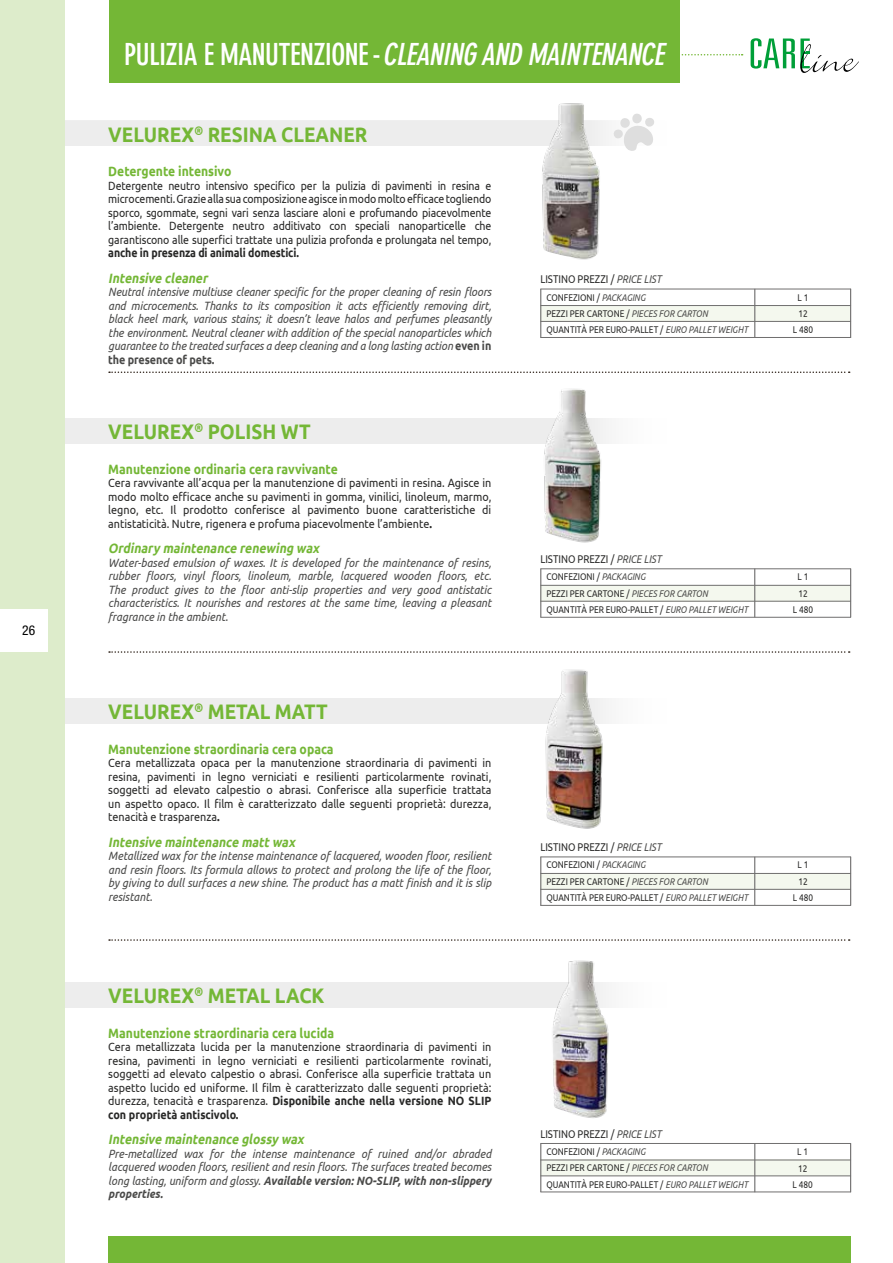
<style>
.page{position:relative;width:893px;height:1263px;background:#fff}
.page>*{position:absolute;margin:0;border:0;box-sizing:border-box;transform-origin:0 0}
.t1{font:italic 700 condensed 30px "DIN Neuzeit Grotesk";color:#fff}
.t2{font:700 21px "Ubuntu";color:#74b736;scale:.9 1}
.t3{font:700 13.5px "Ubuntu";color:#74b736;scale:.9 1}
.t4{font:italic 700 13.5px "Ubuntu";color:#74b736;scale:.9 1}
.t5{font:condensed 13.5px "Helvetica Neue";color:#000}
.t6{font:italic 12px/13.5px "Ubuntu";color:#4a4a49;text-align:justify;scale:.9 1}
.t7{font:12px/13.5px "Ubuntu";color:#282827;text-align:justify;scale:.9 1}
.t8{font:12px/13.5px "Ubuntu";color:#282827;text-align:justify;scale:.88 1}
.t9{font:700 12px "Ubuntu";letter-spacing:-.01em;color:#282827;scale:.88 1}
.t10{font:11.25px "Ubuntu";color:#282827;scale:.85 1}
.t11{font:9.75px/16.5px "Ubuntu";color:#282827;text-align:center;scale:.85 1}
.s1{font-style:normal}
.s2{font-weight:700;font-style:normal}
.s3{font-weight:700}
.s4{font-style:italic;color:#4a4a49}
</style>
<div class="page">
<div style="left:0;top:0;width:65px;height:1263px;background:#ddeccb"></div>
<div style="left:0;top:609px;width:47px;height:43px;background:#fff"></div>
<div style="left:65px;top:121px;width:608px;height:25px;background:#ededed"></div>
<div style="left:65px;top:418px;width:608px;height:26px;background:#ededed"></div>
<div style="left:65px;top:698px;width:608px;height:25px;background:#ededed"></div>
<div style="left:65px;top:982px;width:608px;height:26px;background:#ededed"></div>
<div style="left:540px;top:305px;width:310px;height:17px;background:#f4f8ee"></div>
<hr style="left:540px;top:305px;width:311px;height:1px;background:#706f6f">
<hr style="left:540px;top:321px;width:311px;height:1px;background:#706f6f">
<hr style="left:540px;top:337px;width:311px;height:1px;background:#706f6f">
<hr style="left:540px;top:289px;width:311px;height:1px;background:#706f6f">
<hr style="left:850px;top:289px;width:1px;height:49px;background:#706f6f">
<hr style="left:754px;top:289px;width:1px;height:49px;background:#706f6f">
<hr style="left:540px;top:289px;width:1px;height:49px;background:#706f6f">
<div style="left:540px;top:585px;width:310px;height:17px;background:#f4f8ee"></div>
<hr style="left:540px;top:585px;width:311px;height:1px;background:#706f6f">
<hr style="left:540px;top:601px;width:311px;height:1px;background:#706f6f">
<hr style="left:540px;top:617px;width:311px;height:1px;background:#706f6f">
<hr style="left:540px;top:568px;width:311px;height:1px;background:#706f6f">
<hr style="left:850px;top:569px;width:1px;height:48px;background:#706f6f">
<hr style="left:754px;top:569px;width:1px;height:48px;background:#706f6f">
<hr style="left:540px;top:569px;width:1px;height:48px;background:#706f6f">
<div style="left:540px;top:873px;width:310px;height:17px;background:#f4f8ee"></div>
<hr style="left:540px;top:873px;width:311px;height:1px;background:#706f6f">
<hr style="left:540px;top:889px;width:311px;height:1px;background:#706f6f">
<hr style="left:540px;top:905px;width:311px;height:1px;background:#706f6f">
<hr style="left:540px;top:856px;width:311px;height:1px;background:#706f6f">
<hr style="left:850px;top:857px;width:1px;height:48px;background:#706f6f">
<hr style="left:754px;top:857px;width:1px;height:48px;background:#706f6f">
<hr style="left:540px;top:857px;width:1px;height:49px;background:#706f6f">
<div style="left:540px;top:1159px;width:310px;height:17px;background:#f4f8ee"></div>
<hr style="left:540px;top:1159px;width:311px;height:1px;background:#706f6f">
<hr style="left:540px;top:1175px;width:311px;height:1px;background:#706f6f">
<hr style="left:540px;top:1191px;width:311px;height:1px;background:#706f6f">
<hr style="left:540px;top:1143px;width:311px;height:1px;background:#706f6f">
<hr style="left:850px;top:1143px;width:1px;height:49px;background:#706f6f">
<hr style="left:754px;top:1143px;width:1px;height:49px;background:#706f6f">
<hr style="left:540px;top:1143px;width:1px;height:49px;background:#706f6f">
<svg style="left:679px;top:54px;width:64px;height:1px"></svg>
<svg style="left:751px;top:38px;width:108px;height:35px"></svg>
<div style="left:109px;top:0;width:570px;height:83px;background:#74b736"></div>
<div style="left:108px;top:1236px;width:743px;height:27px;background:#74b736"></div>
<svg style="left:109px;top:371px;width:741px;height:2px"></svg>
<svg style="left:109px;top:651px;width:741px;height:2px"></svg>
<svg style="left:109px;top:939px;width:741px;height:2px"></svg>
<svg style="left:619px;top:113px;width:36px;height:38px"></svg>
<img style="left:538px;top:103px;width:81px;height:157px">
<img style="left:544px;top:389px;width:57px;height:154px">
<img style="left:533px;top:669px;width:87px;height:160px">
<img style="left:552px;top:960px;width:76px;height:158px">
<p class="t5" style="left:22px;top:622px;width:14px">26</p>
<h1 class="t1" style="left:124px;top:37px;width:548px"><span class="s1">P U L I Z I A E M A N U T E N Z I O N E -</span> CLEANING AND MAINTENANCE</h1>
<h2 class="t2" style="left:108px;top:121px;width:290px">VELUREX<sup>®</sup> RESINA CLEANER</h2>
<p class="t3" style="left:108px;top:163px;width:138px">Detergente intensivo</p>
<p class="t8" style="left:108px;top:178px;width:437px">Detergente neutro intensivo specifico per la pulizia di pavimenti in resina e microcementi. Grazie alla sua composizione agisce in modo molto efficace togliendo sporco, sgommate, segni vari senza lasciare aloni e profumando piacevolmente l’ambiente. Detergente neutro additivato con speciali nanoparticelle che garantiscono alle superfici trattate una pulizia profonda e prolungata nel tempo,</p>
<p class="t9" style="left:108px;top:245px;width:218px">anche in presenza di animali domestici.</p>
<p class="t4" style="left:108px;top:270px;width:115px">Intensive cleaner</p>
<p class="t6" style="left:108px;top:285px;width:427px">Neutral intensive multiuse cleaner specific for the proper cleaning of resin floors and microcements. Thanks to its composition it acts efficiently removing dirt, black heel mark, various stains; it doesn’t leave halos and perfumes pleasantly the environment. Neutral cleaner with addition of the special nanoparticles which guarantee to the treated surfaces a deep cleaning and a long lasting action <span class="s2">even in the presence of pets.</span></p>
<h2 class="t2" style="left:108px;top:419px;width:227px">VELUREX<sup>®</sup> POLISH WT</h2>
<p class="t3" style="left:108px;top:461px;width:257px">Manutenzione ordinaria cera ravvivante</p>
<p class="t7" style="left:108px;top:476px;width:427px">Cera ravvivante all’acqua per la manutenzione di pavimenti in resina. Agisce in modo molto efficace anche su pavimenti in gomma, vinilici, linoleum, marmo, legno, etc. Il prodotto conferisce al pavimento buone caratteristiche di antistaticità. Nutre, rigenera e profuma piacevolmente l’ambiente<span class="s3">.</span></p>
<p class="t4" style="left:108px;top:540px;width:239px">Ordinary maintenance renewing wax</p>
<p class="t6" style="left:108px;top:555px;width:427px">Water-based emulsion of waxes. It is developed for the maintenance of resins, rubber floors, vinyl floors, linoleum, marble, lacquered wooden floors, etc.<br>The product gives to the floor anti-slip properties and very good antistatic characteristics. It nourishes and restores at the same time, leaving a pleasant fragrance in the ambient.</p>
<h2 class="t2" style="left:108px;top:699px;width:245px">VELUREX<sup>®</sup> METAL MATT</h2>
<p class="t3" style="left:108px;top:740px;width:252px">Manutenzione straordinaria cera opaca</p>
<p class="t7" style="left:108px;top:756px;width:427px">Cera metallizzata opaca per la manutenzione straordinaria di pavimenti in resina, pavimenti in legno verniciati e resilienti particolarmente rovinati, soggetti ad elevato calpestio o abrasi. Conferisce alla superficie trattata un aspetto opaco. Il film è caratterizzato dalle seguenti proprietà: durezza, tenacità e trasparenza<span class="s3">.</span></p>
<p class="t4" style="left:108px;top:833px;width:212px">Intensive maintenance matt wax</p>
<p class="t6" style="left:108px;top:849px;width:427px">Metallized wax for the intense maintenance of lacquered, wooden floor, resilient and resin floors. Its formula allows to protect and prolong the life of the floor, by giving to dull surfaces a new shine. The product has a matt finish and it is slip resistant.</p>
<h2 class="t2" style="left:108px;top:983px;width:242px">VELUREX<sup>®</sup> METAL LACK</h2>
<p class="t3" style="left:108px;top:1025px;width:253px">Manutenzione straordinaria cera lucida</p>
<p class="t7" style="left:108px;top:1040px;width:427px">Cera metallizzata lucida per la manutenzione straordinaria di pavimenti in resina, pavimenti in legno verniciati e resilienti particolarmente rovinati, soggetti ad elevato calpestio o abrasi. Conferisce alla superficie trattata un aspetto lucido ed uniforme. Il film è caratterizzato dalle seguenti proprietà: durezza, tenacità e trasparenza. <span class="s3">Disponibile anche nella versione NO SLIP con proprietà antiscivolo.</span></p>
<p class="t4" style="left:108px;top:1131px;width:222px">Intensive maintenance glossy wax</p>
<p class="t6" style="left:108px;top:1146px;width:427px">Pre-metallized wax for the intense maintenance of ruined and/or abraded lacquered wooden floors, resilient and resin floors. The surfaces treated becomes long lasting, uniform and glossy. <span class="s3">Available version: NO-SLIP, with non-slippery properties.</span></p>
<p class="t10" style="left:540px;top:273px;width:144px">LISTINO PREZZI / <span class="s4">PRICE LIST</span></p>
<p class="t11" style="left:546px;top:288px;width:239px;text-align:left">CONFEZIONI / <span class="s4">PACKAGING<br></span>PEZZI PER CARTONE / <span class="s4">PIECES FOR CARTON<br></span>QUANTITÀ PER EURO-PALLET / <span class="s4">EURO PALLET WEIGHT</span></p>
<p class="t10" style="left:540px;top:552px;width:144px">LISTINO PREZZI / <span class="s4">PRICE LIST</span></p>
<p class="t11" style="left:546px;top:568px;width:239px;text-align:left">CONFEZIONI / <span class="s4">PACKAGING<br></span>PEZZI PER CARTONE / <span class="s4">PIECES FOR CARTON<br></span>QUANTITÀ PER EURO-PALLET / <span class="s4">EURO PALLET WEIGHT</span></p>
<p class="t10" style="left:540px;top:840px;width:144px">LISTINO PREZZI / <span class="s4">PRICE LIST</span></p>
<p class="t11" style="left:546px;top:856px;width:239px;text-align:left">CONFEZIONI / <span class="s4">PACKAGING<br></span>PEZZI PER CARTONE / <span class="s4">PIECES FOR CARTON<br></span>QUANTITÀ PER EURO-PALLET / <span class="s4">EURO PALLET WEIGHT</span></p>
<p class="t10" style="left:540px;top:1127px;width:144px">LISTINO PREZZI / <span class="s4">PRICE LIST</span></p>
<p class="t11" style="left:546px;top:1143px;width:239px;text-align:left">CONFEZIONI / <span class="s4">PACKAGING<br></span>PEZZI PER CARTONE / <span class="s4">PIECES FOR CARTON<br></span>QUANTITÀ PER EURO-PALLET / <span class="s4">EURO PALLET WEIGHT</span></p>
<p class="t11" style="left:793px;top:288px;width:25px">L 1<br>12<br>L 480</p>
<p class="t11" style="left:793px;top:568px;width:25px">L 1<br>12<br>L 480</p>
<p class="t11" style="left:793px;top:856px;width:25px">L 1<br>12<br>L 480</p>
<p class="t11" style="left:793px;top:1143px;width:25px">L 1<br>12<br>L 480</p>
</div>
